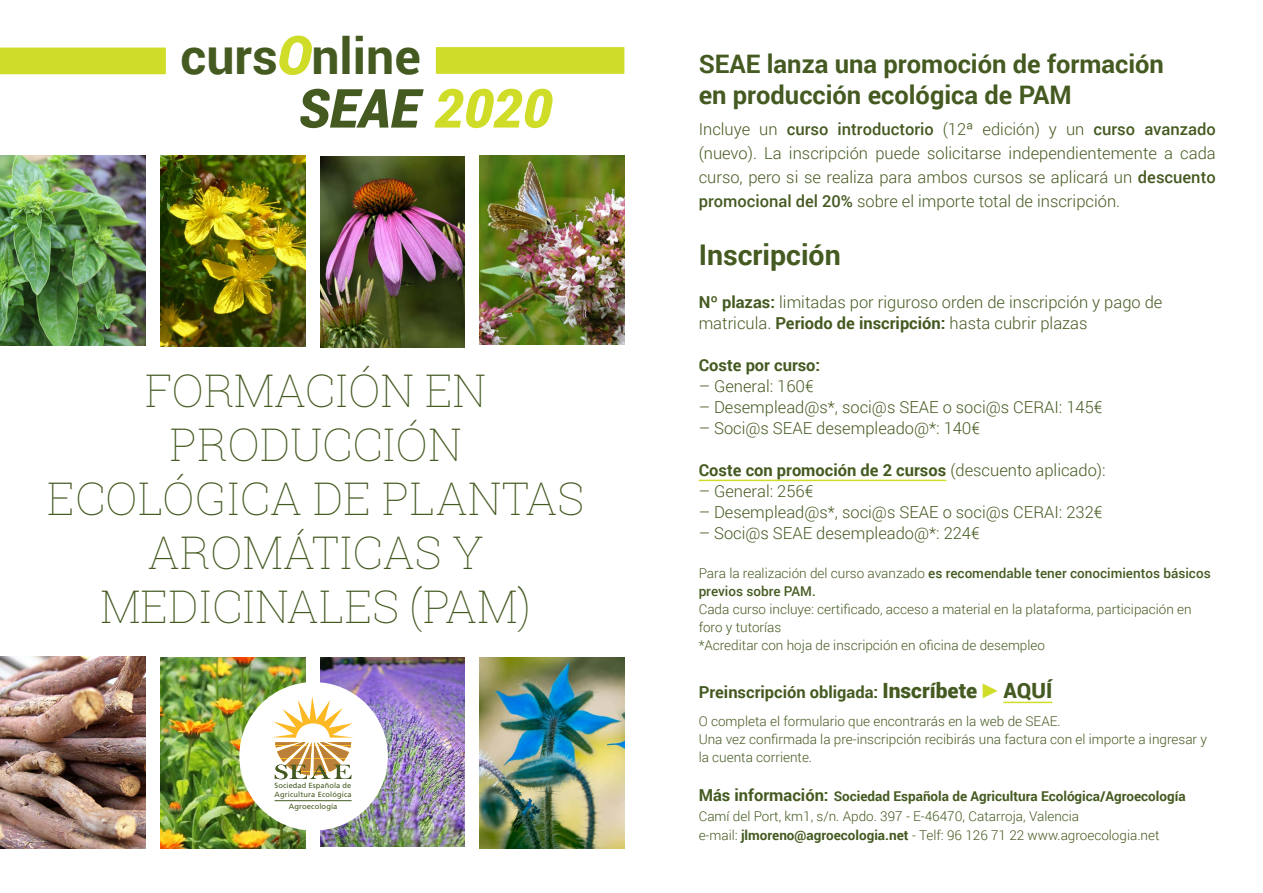
<style>
.page{position:relative;width:1263px;height:893px;background:#fff}
.page>*{position:absolute;margin:0;border:0;box-sizing:border-box;transform-origin:0 0}
.t1{font:italic 900 53.85px "Roboto";color:#455a21}
.t2{font:700 49.95px "Roboto";color:#455a21}
.t3{font:100 45px/54px "Roboto Slab";color:#455a21;text-align:center}
.t4{font:700 28.5px "Roboto";color:#455a21}
.t5{font:700 25.5px/30.6px "Roboto";color:#455a21}
.t6{font:300 16.5px/24px "Roboto";color:#455a21;text-align:justify}
.t7{font:700 16.5px "Roboto";color:#455a21}
.t8{font:300 13.5px/18px "Roboto";color:#455a21}
.t9{font:500 13.5px/18px "Roboto";color:#455a21}
.t10{font:7.65px "Frutiger LT Std";letter-spacing:.01em;color:#455a21}
.t11{font:7.5px "Frutiger LT Std";letter-spacing:.02em;color:#455a21}
.s1{font-weight:900;font-style:italic;font-size:53.85px;color:#d0dd28}
.s2{color:#d0dd28}
.s3{font-weight:500}
.s4{font-weight:700}
.s5{font-weight:300}
.s6{font-weight:900;font-size:21px}
.s7{font-family:"Arial Narrow";font-weight:400;font-size:21px;color:#d0dd28}
.s8{font-weight:700;font-size:16.5px}
</style>
<div class="page">
<img style="left:1px;top:155px;width:144px;height:191px">
<img style="left:1px;top:657px;width:144px;height:191px">
<img style="left:320px;top:156px;width:145px;height:192px">
<img style="left:480px;top:155px;width:144px;height:189px">
<img style="left:320px;top:658px;width:145px;height:188px">
<img style="left:161px;top:658px;width:144px;height:190px">
<img style="left:480px;top:658px;width:144px;height:191px">
<img style="left:161px;top:155px;width:144px;height:191px">
<hr style="left:699px;top:480px;width:247px;height:1px;background:#d0dd28">
<hr style="left:1003px;top:702px;width:49px;height:1px;background:#d0dd28">
<div style="left:436px;top:47px;width:188px;height:27px;background:#d0dd28"></div>
<div style="left:0;top:48px;width:166px;height:26px;background:#d0dd28"></div>
<div style="left:239px;top:682px;width:149px;height:149px;background:#fff;border-radius:50%"></div>
<svg style="left:272px;top:696px;width:82px;height:83px"></svg>
<hr style="left:275px;top:800px;width:77px;height:1px;background:#455a21">
<h2 class="t2" style="left:181px;top:21px;width:242px">curs<span class="s1">O</span>nline</h2>
<h1 class="t1" style="left:298px;top:70px;width:255px">SEAE <span class="s2">2020</span></h1>
<h3 class="t3" style="left:47px;top:363px;width:538px">FORMACIÓN EN<br>PRODUCCIÓN<br>ECOLÓGICA DE PLANTAS<br>AROMÁTICAS Y<br>MEDICINALES (PAM)</h3>
<p class="t11" style="left:275px;top:781px;width:78px">Sociedad Española de</p>
<p class="t11" style="left:275px;top:790px;width:78px">Agricultura Ecológica</p>
<p class="t10" style="left:289px;top:802px;width:50px">Agroecología</p>
<h3 class="t5" style="left:699px;top:48px;width:467px">SEAE lanza una promoción de formación en producción ecológica de PAM</h3>
<p class="t6" style="left:699px;top:117px;width:519px">Incluye un <span class="s3">curso introductorio</span> (12ª edición) y un <span class="s3">curso avanzado </span>(nuevo). La inscripción puede solicitarse independientemente a cada curso, pero si se realiza para ambos cursos se aplicará un <span class="s3">descuento promocional del 20%</span> sobre el importe total de inscripción.</p>
<h3 class="t4" style="left:699px;top:235px;width:144px">Inscripción</h3>
<p class="t6" style="left:699px;top:291px;width:465px;line-height:21px"><span class="s4">Nº plazas:</span> limitadas por riguroso orden de inscripción y pago de matricula. <span class="s4">Periodo de inscripción:</span> hasta cubrir plazas</p>
<p class="t7" style="left:699px;top:353px;width:123px">Coste por curso:</p>
<p class="t6" style="left:699px;top:373px;width:117px">– General: 160€</p>
<p class="t6" style="left:699px;top:394px;width:405px">– Desemplead@s*, soci@s SEAE o soci@s CERAI: 145€</p>
<p class="t6" style="left:699px;top:415px;width:283px">– Soci@s SEAE desempleado@*: 140€</p>
<p class="t7" style="left:699px;top:458px;width:408px">Coste con promoción de 2 cursos <span class="s5">(descuento aplicado):</span></p>
<p class="t6" style="left:699px;top:478px;width:116px">– General: 256€</p>
<p class="t6" style="left:699px;top:499px;width:405px">– Desemplead@s*, soci@s SEAE o soci@s CERAI: 232€</p>
<p class="t6" style="left:699px;top:520px;width:283px">– Soci@s SEAE desempleado@*: 224€</p>
<p class="t9" style="left:699px;top:564px;width:513px"><span class="s5">Para la realización del curso avanzado</span> es recomendable tener conocimientos básicos previos sobre PAM.</p>
<p class="t8" style="left:699px;top:600px;width:494px">Cada curso incluye: certificado, acceso a material en la plataforma, participación en foro y tutorías<br>*Acreditar con hoja de inscripción en oficina de desempleo</p>
<p class="t7" style="left:699px;top:680px;width:355px">Preinscripción obligada: <span class="s6">Inscríbete</span> <span class="s7">►</span><span class="s6">AQUÍ</span></p>
<p class="t8" style="left:699px;top:712px;width:510px">O completa el formulario que encontrarás en la web de SEAE.<br>Una vez confirmada la pre-inscripción recibirás una factura con el importe a ingresar y la cuenta corriente.</p>
<p class="t8" style="left:699px;top:786px;width:488px;line-height:19.5px"><span class="s8">Más información:</span> <span class="s4">Sociedad Española de Agricultura Ecológica/Agroecología<br></span>Camí del Port, km1, s/n. Apdo. 397 - E-46470, Catarroja, Valencia<br>e-mail: <span class="s4">jlmoreno@agroecologia.net</span> - Telf: 96 126 71 22 www.agroecologia.net</p>
</div>
